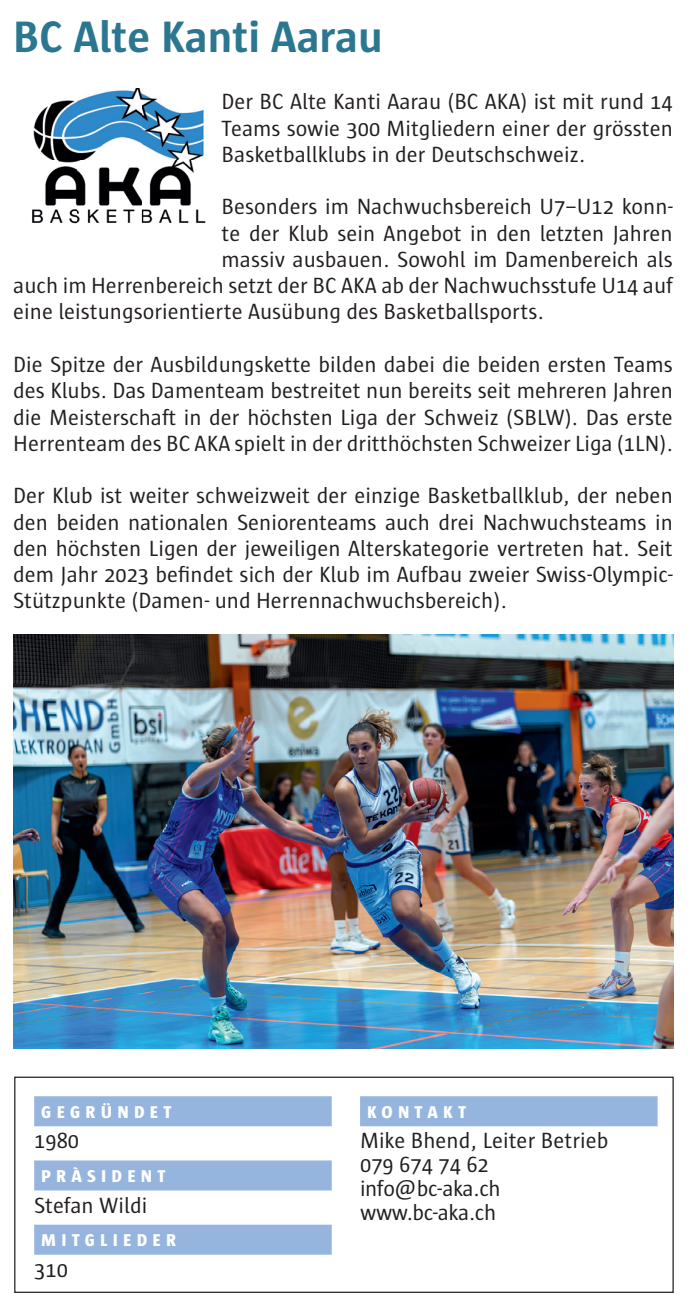
<style>
.page{position:relative;width:690px;height:1309px;background:#fff}
.page>*{position:absolute;margin:0;border:0;box-sizing:border-box;transform-origin:0 0}
.t1{font:700 45px "Sun";color:#2b7790}
.t2{font:22.5px/26.2px "Sun";color:#231f20;text-align:justify}
.t3{font:800 17.5px "Sun";letter-spacing:.3em;color:#fff}
</style>
<div class="page">
<div style="left:14px;top:1076px;width:659px;height:216px;border:1px solid #231f20"></div>
<div style="left:34px;top:1095px;width:297px;height:30px;background:#95b5de"></div>
<div style="left:34px;top:1160px;width:297px;height:30px;background:#95b5de"></div>
<div style="left:34px;top:1224px;width:297px;height:30px;background:#95b5de"></div>
<div style="left:360px;top:1095px;width:297px;height:30px;background:#95b5de"></div>
<img style="left:32px;top:88px;width:174px;height:136px">
<img style="left:14px;top:634px;width:659px;height:413px">
<h1 class="t1" style="left:13px;top:18px;width:371px">BC Alte Kanti Aarau</h1>
<p class="t2" style="left:221px;top:88px;width:452px">Der BC Alte Kanti Aarau (BC AKA) ist mit rund 14<br>Teams sowie 300 Mitgliedern einer der grössten Basketballklubs in der Deutschschweiz.</p>
<p class="t2" style="left:221px;top:193px;width:452px">Besonders im Nachwuchsbereich U7–U12 konn-</p>
<p class="t2" style="left:221px;top:220px;width:452px">te der Klub sein Angebot in den letzten Jahren</p>
<p class="t2" style="left:221px;top:246px;width:452px">massiv ausbauen. Sowohl im Damenbereich als</p>
<p class="t2" style="left:13px;top:272px;width:661px">auch im Herrenbereich setzt der BC AKA ab der Nachwuchsstufe U14 auf</p>
<p class="t2" style="left:13px;top:298px;width:532px">eine leistungsorientierte Ausübung des Basketballsports.</p>
<p class="t2" style="left:13px;top:351px;width:661px">Die Spitze der Ausbildungskette bilden dabei die beiden ersten Teams des Klubs. Das Damenteam bestreitet nun bereits seit mehreren Jahren die Meisterschaft in der höchsten Liga der Schweiz (SBLW). Das erste Herrenteam des BC AKA spielt in der dritthöchsten Schweizer Liga (1LN).</p>
<p class="t2" style="left:13px;top:482px;width:661px">Der Klub ist weiter schweizweit der einzige Basketballklub, der neben den beiden nationalen Seniorenteams auch drei Nachwuchsteams in den höchsten Ligen der jeweiligen Alterskategorie vertreten hat. Seit dem Jahr 2023 befindet sich der Klub im Aufbau zweier Swiss-Olympic-Stützpunkte (Damen- und Herrennachwuchsbereich).</p>
<p class="t3" style="left:41px;top:1101px;width:132px">GEGRÜNDET</p>
<p class="t2" style="left:34px;top:1127px;width:46px">1980</p>
<p class="t3" style="left:41px;top:1165px;width:126px">PRÀSIDENT</p>
<p class="t2" style="left:34px;top:1191px;width:115px">Stefan Wildi</p>
<p class="t3" style="left:41px;top:1229px;width:136px">MITGLIEDER</p>
<p class="t2" style="left:34px;top:1255px;width:35px">310</p>
<p class="t3" style="left:367px;top:1101px;width:101px">KONTAKT</p>
<p class="t2" style="left:360px;top:1128px;width:250px;line-height:23.8px;text-align:left">Mike Bhend, Leiter Betrieb<br>079 674 74 62 info@bc-aka.ch www.bc-aka.ch</p>
</div>
